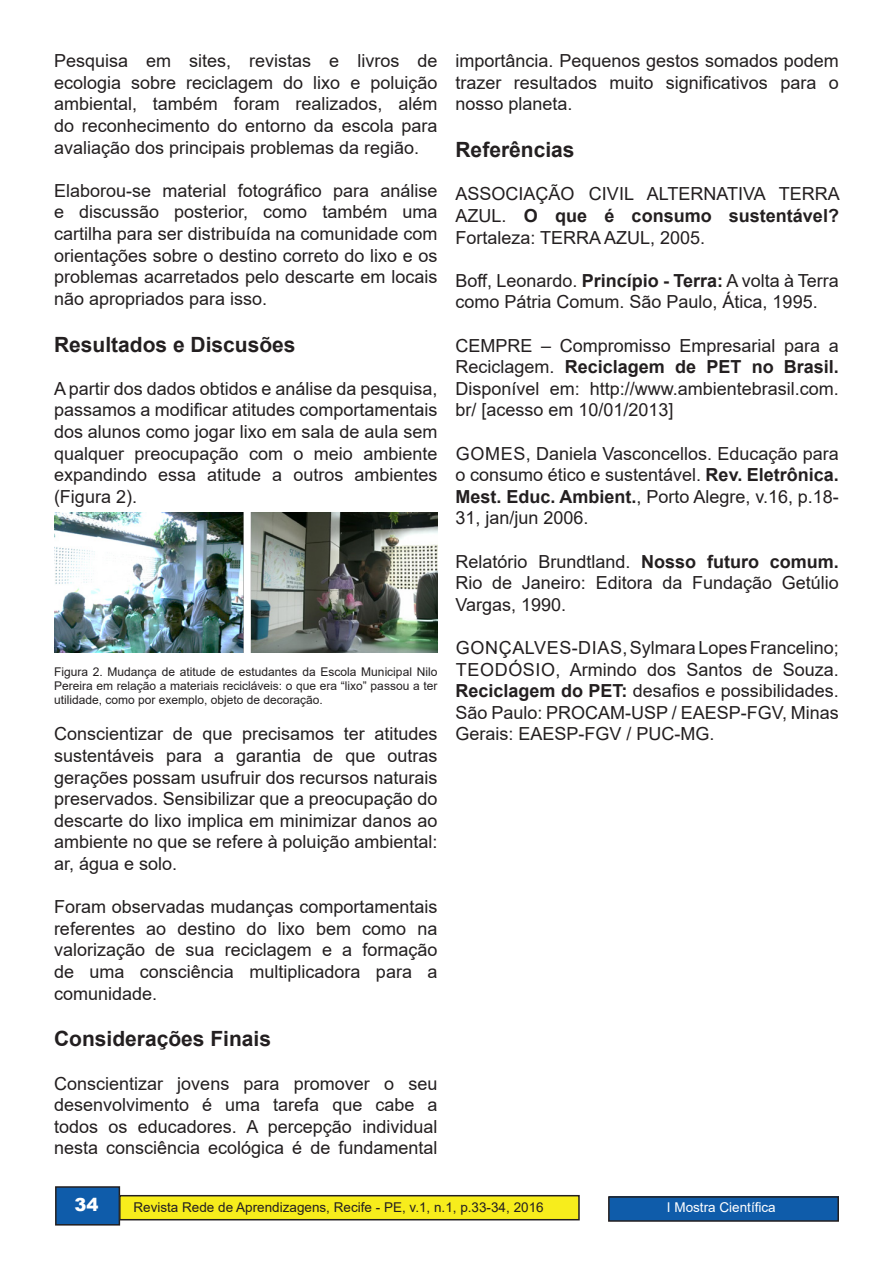
<style>
.page{position:relative;width:893px;height:1263px;background:#fff}
.page>*{position:absolute;margin:0;border:0;box-sizing:border-box;transform-origin:0 0}
.t1{font:700 21px "Arial";color:#231f20}
.t2{font:18px/21.6px "Arial";color:#231f20;text-align:justify}
.t3{font:900 18px "Arial";color:#fff}
.t4{font:13.5px "Arial";color:#231f20}
.t5{font:13.5px "Arial";color:#fff}
.t6{font:12px/14.4px "Arial";color:#231f20;text-align:justify}
.s1{font-weight:700}
</style>
<div class="page">
<div style="left:56px;top:1187px;width:63px;height:38px;background:#0f5caa"></div>
<div style="left:55px;top:1186px;width:65px;height:39px;border:2px solid #231f20"></div>
<div style="left:120px;top:1196px;width:459px;height:24px;background:#f7ed1c"></div>
<div style="left:119px;top:1195px;width:461px;height:25px;border:2px solid #231f20"></div>
<div style="left:609px;top:1197px;width:229px;height:24px;background:#0f5caa"></div>
<div style="left:608px;top:1196px;width:231px;height:26px;border:2px solid #231f20"></div>
<img style="left:54px;top:512px;width:383px;height:140px">
<p class="t2" style="left:54px;top:50px;width:385px">Pesquisa em sites, revistas e livros de ecologia sobre reciclagem do lixo e poluição ambiental, também foram realizados, além do reconhecimento do entorno da escola para avaliação dos principais problemas da região.</p>
<p class="t2" style="left:54px;top:179px;width:385px">Elaborou-se material fotográfico para análise e discussão posterior, como também uma cartilha para ser distribuída na comunidade com orientações sobre o destino correto do lixo e os problemas acarretados pelo descarte em locais não apropriados para isso.</p>
<p class="t1" style="left:54px;top:329px;width:243px">Resultados e Discusões</p>
<p class="t2" style="left:54px;top:377px;width:385px">A partir dos dados obtidos e análise da pesquisa, passamos a modificar atitudes comportamentais dos alunos como jogar lixo em sala de aula sem qualquer preocupação com o meio ambiente expandindo essa atitude a outros ambientes (Figura 2).</p>
<p class="t6" style="left:54px;top:664px;width:385px">Figura 2. Mudança de atitude de estudantes da Escola Municipal Nilo Pereira em relação a materiais recicláveis: o que era “lixo” passou a ter utilidade, como por exemplo, objeto de decoração.</p>
<p class="t2" style="left:54px;top:723px;width:385px">Conscientizar de que precisamos ter atitudes sustentáveis para a garantia de que outras gerações possam usufruir dos recursos naturais preservados. Sensibilizar que a preocupação do descarte do lixo implica em minimizar danos ao ambiente no que se refere à poluição ambiental: ar, água e solo.</p>
<p class="t2" style="left:54px;top:896px;width:385px">Foram observadas mudanças comportamentais referentes ao destino do lixo bem como na valorização de sua reciclagem e a formação de uma consciência multiplicadora para a comunidade.</p>
<p class="t1" style="left:54px;top:1024px;width:219px">Considerações Finais</p>
<p class="t2" style="left:54px;top:1072px;width:385px">Conscientizar jovens para promover o seu desenvolvimento é uma tarefa que cabe a todos os educadores. A percepção individual nesta consciência ecológica é de fundamental</p>
<p class="t2" style="left:455px;top:50px;width:385px">importância. Pequenos gestos somados podem trazer resultados muito significativos para o nosso planeta.</p>
<p class="t1" style="left:455px;top:135px;width:121px">Referências</p>
<p class="t2" style="left:455px;top:183px;width:386px">ASSOCIAÇÃO CIVIL ALTERNATIVA TERRA AZUL. <span class="s1">O que é consumo sustentável?<br></span>Fortaleza: TERRA AZUL, 2005.</p>
<p class="t2" style="left:455px;top:269px;width:385px">Boff, Leonardo. <span class="s1">Princípio - Terra:</span> A volta à Terra como Pátria Comum. São Paulo, Ática, 1995.</p>
<p class="t2" style="left:455px;top:334px;width:385px">CEMPRE – Compromisso Empresarial para a Reciclagem. <span class="s1">Reciclagem de PET no Brasil.<br></span>Disponível em: http://www.ambientebrasil.com. br/ [acesso em 10/01/2013]</p>
<p class="t2" style="left:455px;top:442px;width:385px">GOMES, Daniela Vasconcellos. Educação para o consumo ético e sustentável. <span class="s1">Rev. Eletrônica.<br>Mest. Educ. Ambient.</span>, Porto Alegre, v.16, p.18- 31, jan/jun 2006.</p>
<p class="t2" style="left:455px;top:550px;width:385px">Relatório Brundtland. <span class="s1">Nosso futuro comum.<br></span>Rio de Janeiro: Editora da Fundação Getúlio Vargas, 1990.</p>
<p class="t2" style="left:455px;top:637px;width:385px">GONÇALVES-DIAS, Sylmara Lopes Francelino; TEODÓSIO, Armindo dos Santos de Souza.<br><span class="s1">Reciclagem do PET:</span> desafios e possibilidades.<br>São Paulo: PROCAM-USP / EAESP-FGV, Minas Gerais: EAESP-FGV / PUC-MG.</p>
<p class="t3" style="left:75px;top:1192px;width:26px">34</p>
<p class="t5" style="left:667px;top:1198px;width:110px">I Mostra Científica</p>
<p class="t4" style="left:133px;top:1198px;width:412px">Revista Rede de Aprendizagens, Recife - PE, v.1, n.1, p.33-34, 2016</p>
</div>
